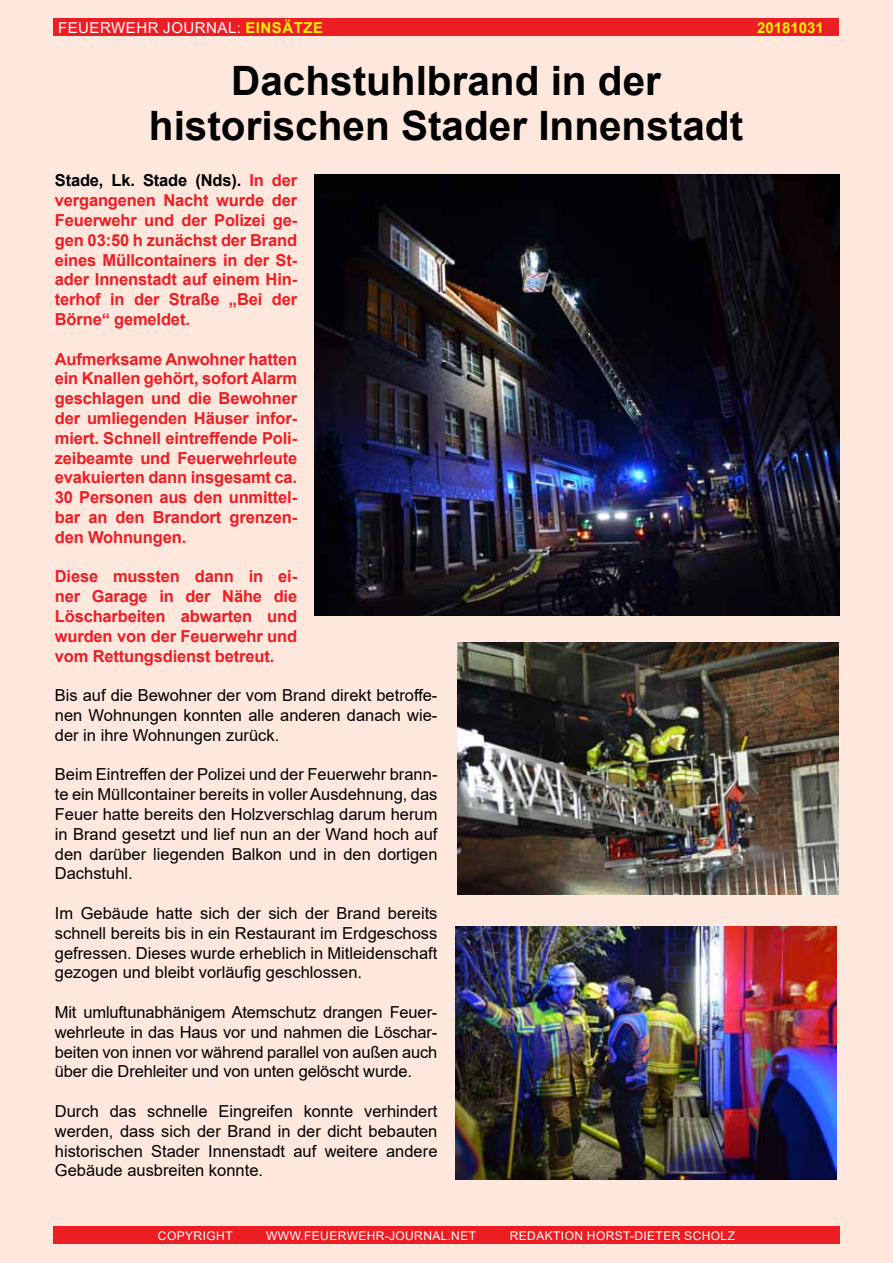
<style>
.page{position:relative;width:893px;height:1263px;background:#fee7dc}
.page>*{position:absolute;margin:0;border:0;box-sizing:border-box;transform-origin:0 0}
.t1{font:700 40.5px/45px "Arial";color:#000;text-align:center}
.t2{font:16.5px/19.8px "Arial";color:#000;text-align:justify}
.t3{font:700 16.5px/19.8px "Arial";letter-spacing:-.01em;color:#ed1d24;text-align:justify}
.t4{font:15px "Arial";letter-spacing:.035em;color:#fff}
.t5{font:700 15px "Arial";color:#fff200}
.t6{font:12px "Arial";letter-spacing:.035em;color:#fff}
.s1{font-weight:700;color:#fff200}
.s2{color:#000}
</style>
<div class="page">
<div style="left:53px;top:1226px;width:787px;height:18px;background:#ed1d24"></div>
<div style="left:54px;top:18px;width:785px;height:18px;background:#ed1d24"></div>
<img style="left:314px;top:174px;width:525px;height:442px">
<img style="left:457px;top:642px;width:382px;height:253px">
<img style="left:455px;top:926px;width:382px;height:253px">
<p class="t4" style="left:58px;top:17px;width:265px">Feuerwehr Journal: <span class="s1">Einsätze</span></p>
<p class="t5" style="left:757px;top:17px;width:68px">20181031</p>
<h1 class="t1" style="left:149px;top:58px;width:596px">Dachstuhlbrand in der historischen Stader Innenstadt</h1>
<p class="t3" style="left:55px;top:171px;width:244px"><span class="s2">Stade, Lk. Stade (Nds).</span> In der vergangenen Nacht wurde der Feuerwehr und der Polizei ge&shy;gen 03:50 h zunächst der Brand eines Müllcontainers in der St&shy;ader Innenstadt auf einem Hin&shy;terhof in der Straße „Bei der Börne“ gemeldet.</p>
<p class="t3" style="left:55px;top:349px;width:244px">Aufmerksame Anwohner hatten ein Knallen gehört, sofort Alarm geschlagen und die Bewohner der umliegenden Häuser infor&shy;miert. Schnell eintreffende Poli&shy;zeibeamte und Feuerwehrleute evakuierten dann insgesamt ca.<br>30 Personen aus den unmittel&shy;bar an den Brandort grenzen&shy;den Wohnungen.</p>
<p class="t3" style="left:55px;top:567px;width:244px">Diese mussten dann in ei&shy;ner Garage in der Nähe die Löscharbeiten abwarten und wurden von der Feuerwehr und vom Rettungsdienst betreut.</p>
<p class="t2" style="left:55px;top:685px;width:384px">Bis auf die Bewohner der vom Brand direkt betroffe&shy;nen Wohnungen konnten alle anderen danach wie&shy;der in ihre Wohnungen zurück.</p>
<p class="t2" style="left:55px;top:765px;width:385px">Beim Eintreffen der Polizei und der Feuerwehr brann&shy;te ein Müllcontainer bereits in voller Ausdehnung, das Feuer hatte bereits den Holzverschlag darum herum in Brand gesetzt und lief nun an der Wand hoch auf den darüber liegenden Balkon und in den dortigen Dachstuhl.</p>
<p class="t2" style="left:55px;top:903px;width:384px">I m Gebäude hatte sich der sich der Brand bereits schnell bereits bis in ein Restaurant im Erdgeschoss gefressen. Dieses wurde erheblich in Mitleidenschaft gezogen und bleibt vorläufig geschlossen.</p>
<p class="t2" style="left:55px;top:1002px;width:384px">Mit umluftunabhänigem Atemschutz drangen Feuer&shy;wehrleute in das Haus vor und nahmen die Löschar&shy;beiten von innen vor während parallel von außen auch über die Drehleiter und von unten gelöscht wurde.</p>
<p class="t2" style="left:55px;top:1101px;width:384px">Durch das schnelle Eingreifen konnte verhindert werden, dass sich der Brand in der dicht bebauten historischen Stader I nnenstadt auf weitere andere Gebäude ausbreiten konnte.</p>
<p class="t6" style="left:158px;top:1227px;width:76px">Copyright</p>
<p class="t6" style="left:266px;top:1227px;width:211px">www.feuerwehr-journal.net</p>
<p class="t6" style="left:510px;top:1227px;width:227px">Redaktion Horst-Dieter Scholz</p>
</div>
